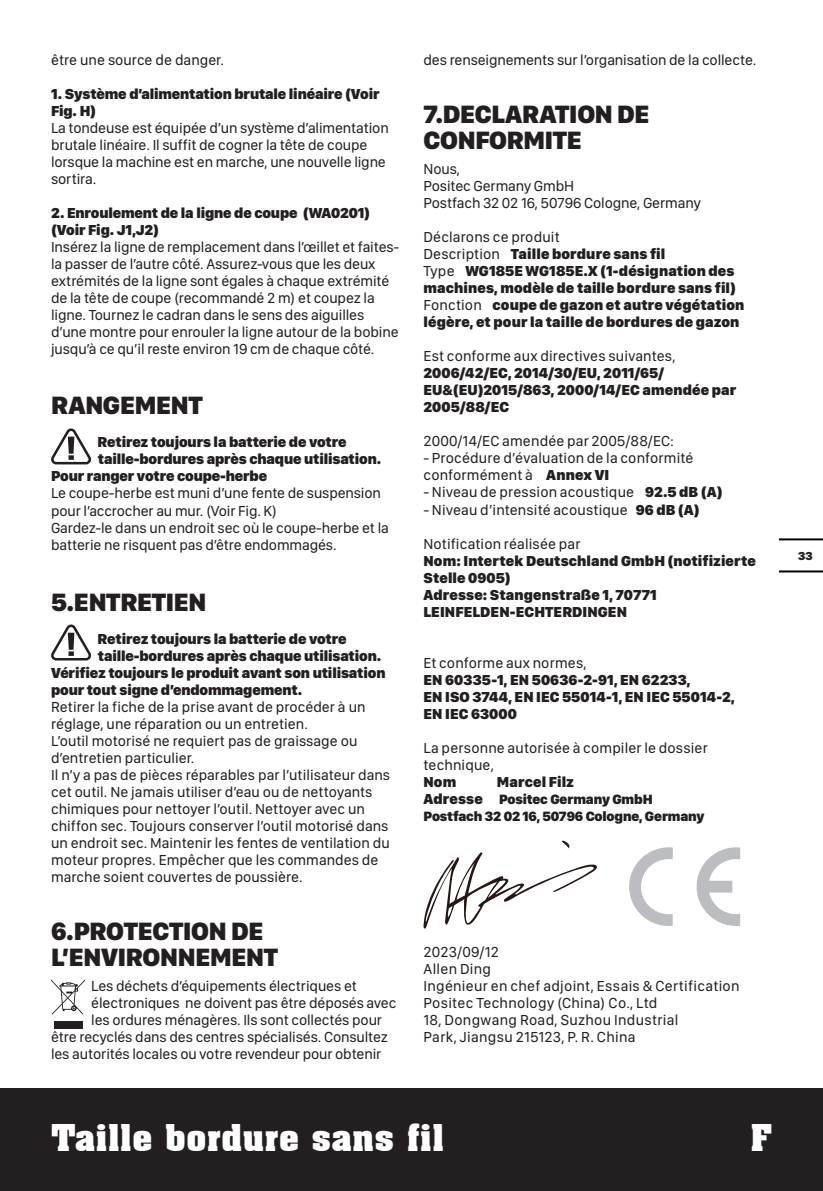
<style>
.page{position:relative;width:823px;height:1191px;background:#fff}
.page>*{position:absolute;margin:0;border:0;box-sizing:border-box;transform-origin:0 0}
.t1{font:700 36px "Aachen BT";color:#fff}
.t2{font:900 26px/26px "SF Compact Display";letter-spacing:-.01em;color:#231f20}
.t3{font:15px/17px "SF Compact Display";color:#231f20}
.t4{font:900 15px/17px "SF Compact Display";color:#231f20}
.t5{font:15px "SF Compact Display";letter-spacing:.02em;color:#231f20}
.t6{font:900 14px "SF Compact Display";letter-spacing:-.01em;color:#231f20}
.t7{font:900 12px "SF Compact Display";color:#231f20}
.s1{font-weight:400}
.s2{font-weight:900}
.s3{font-size:15px}
</style>
<div class="page">
<div style="left:0;top:1089px;width:822px;height:102px;background:#231f20"></div>
<hr style="left:779px;top:570px;width:43px;height:2px;background:#000">
<hr style="left:779px;top:538px;width:43px;height:2px;background:#000">
<svg style="left:51px;top:428px;width:40px;height:36px"></svg>
<svg style="left:51px;top:624px;width:40px;height:36px"></svg>
<svg style="left:51px;top:979px;width:34px;height:35px"></svg>
<div style="left:54px;top:1021px;width:28px;height:7px;background:#231f20"></div>
<svg style="left:423px;top:840px;width:174px;height:89px"></svg>
<svg style="left:629px;top:847px;width:43px;height:79px"></svg>
<svg style="left:696px;top:847px;width:43px;height:79px"></svg>
<p class="t3" style="left:51px;top:51px;width:174px">être une source de danger.</p>
<p class="t4" style="left:51px;top:85px;width:330px">1. Système d’alimentation brutale linéaire (Voir<br>Fig. H)</p>
<p class="t3" style="left:51px;top:119px;width:339px">La tondeuse est équipée d’un système d’alimentation brutale linéaire. Il suffit de cogner la tête de coupe lorsque la machine est en marche, une nouvelle ligne sortira.</p>
<p class="t4" style="left:51px;top:204px;width:320px">2. Enroulement de la ligne de coupe (WA0201)</p>
<p class="t4" style="left:51px;top:221px;width:109px">(Voir Fig. J1,J2)</p>
<p class="t3" style="left:51px;top:238px;width:349px">Insérez la ligne de remplacement dans l’œillet et faites&shy;la passer de l’autre côté. Assurez-vous que les deux extrémités de la ligne sont égales à chaque extrémité de la tête de coupe (recommandé 2 m) et coupez la ligne. Tournez le cadran dans le sens des aiguilles d’une montre pour enrouler la ligne autour de la bobine jusqu’à ce qu’il reste environ 19 cm de chaque côté.</p>
<p class="t2" style="left:51px;top:391px;width:153px">RANGEMENT</p>
<p class="t4" style="left:97px;top:433px;width:285px">Retirez toujours la batterie de votre taille-bordures après chaque utilisation.</p>
<p class="t4" style="left:51px;top:467px;width:217px">Pour ranger votre coupe-herbe</p>
<p class="t3" style="left:51px;top:484px;width:331px">Le coupe-herbe est muni d’une fente de suspension pour l’accrocher au mur. (Voir Fig. K)</p>
<p class="t3" style="left:51px;top:518px;width:339px">Gardez-le dans un endroit sec où le coupe-herbe et la batterie ne risquent pas d’être endommagés.</p>
<p class="t2" style="left:51px;top:587px;width:157px">5.ENTRETIEN</p>
<p class="t4" style="left:97px;top:629px;width:285px">Retirez toujours la batterie de votre taille-bordures après chaque utilisation.</p>
<p class="t4" style="left:51px;top:663px;width:336px">Vérifiez toujours le produit avant son utilisation pour tout signe d’endommagement.</p>
<p class="t3" style="left:51px;top:697px;width:316px">Retirer la fiche de la prise avant de procéder à un réglage, une réparation ou un entretien.</p>
<p class="t3" style="left:51px;top:731px;width:308px">L’outil motorisé ne requiert pas de graissage ou d’entretien particulier.</p>
<p class="t3" style="left:51px;top:765px;width:340px">Il n’y a pas de pièces réparables par l’utilisateur dans cet outil. Ne jamais utiliser d’eau ou de nettoyants chimiques pour nettoyer l’outil. Nettoyer avec un chiffon sec. Toujours conserver l’outil motorisé dans un endroit sec. Maintenir les fentes de ventilation du moteur propres. Empêcher que les commandes de marche soient couvertes de poussière.</p>
<p class="t2" style="left:51px;top:916px;width:228px">6.PROTECTION DE<br>L’ENVIRONNEMENT</p>
<p class="t3" style="left:91px;top:976px;width:267px">Les déchets d’équipements électriques et</p>
<p class="t3" style="left:91px;top:993px;width:306px">électroniques ne doivent pas être déposés avec</p>
<p class="t3" style="left:91px;top:1010px;width:292px">les ordures ménagères. Ils sont collectés pour</p>
<p class="t3" style="left:51px;top:1027px;width:338px">être recyclés dans des centres spécialisés. Consultez</p>
<p class="t3" style="left:51px;top:1044px;width:331px">les autorités locales ou votre revendeur pour obtenir</p>
<p class="t3" style="left:423px;top:51px;width:334px">des renseignements sur l’organisation de la collecte.</p>
<p class="t2" style="left:423px;top:100px;width:227px">7.DECLARATION DE<br>CONFORMITE</p>
<p class="t3" style="left:423px;top:160px;width:38px">Nous,</p>
<p class="t3" style="left:423px;top:177px;width:152px">Positec Germany GmbH</p>
<p class="t3" style="left:423px;top:194px;width:278px">Postfach 32 02 16, 50796 Cologne, Germany</p>
<p class="t3" style="left:423px;top:228px;width:138px">Déclarons ce produit</p>
<p class="t4" style="left:423px;top:245px;width:243px"><span class="s1">Description</span> Taille bordure sans fil</p>
<p class="t4" style="left:423px;top:262px;width:314px"><span class="s1">Type</span> WG185E WG185E.X (1-désignation des machines, modèle de taille bordure sans fil)</p>
<p class="t4" style="left:423px;top:296px;width:322px"><span class="s1">Fonction</span> coupe de gazon et autre végétation légère, et pour la taille de bordures de gazon</p>
<p class="t3" style="left:423px;top:347px;width:253px">Est conforme aux directives suivantes,</p>
<p class="t4" style="left:423px;top:364px;width:314px">2006/42/EC, 2014/30/EU, 2011/65/<br>EU&amp;(EU)2015/863, 2000/14/EC amendée par<br>2005/88/EC</p>
<p class="t3" style="left:423px;top:432px;width:252px">2000/14/EC amendée par 2005/88/EC:</p>
<p class="t3" style="left:423px;top:449px;width:271px">- Procédure d’évaluation de la conformité conformément à <span class="s2">Annex VI</span></p>
<p class="t3" style="left:423px;top:483px;width:300px">- Niveau de pression acoustique <span class="s2">92.5 dB (A)</span></p>
<p class="t3" style="left:423px;top:500px;width:277px">- Niveau d’intensité acoustique <span class="s2">96 dB (A)</span></p>
<p class="t3" style="left:423px;top:534px;width:158px">Notification réalisée par</p>
<p class="t4" style="left:423px;top:551px;width:333px">Nom: Intertek Deutschland GmbH (notifizierte</p>
<p class="t4" style="left:423px;top:568px;width:89px">Stelle 0905)</p>
<p class="t4" style="left:423px;top:585px;width:235px">Adresse: Stangenstraße 1, 70771</p>
<p class="t4" style="left:423px;top:602px;width:205px">LEINFELDEN-ECHTERDINGEN</p>
<p class="t3" style="left:423px;top:653px;width:165px">Et conforme aux normes,</p>
<p class="t4" style="left:423px;top:670px;width:268px">EN 60335-1, EN 50636-2-91, EN 62233,</p>
<p class="t4" style="left:423px;top:687px;width:312px">EN ISO 3744, EN IEC 55014-1, EN IEC 55014-2,</p>
<p class="t4" style="left:423px;top:704px;width:95px">EN IEC 63000</p>
<p class="t3" style="left:423px;top:738px;width:285px">La personne autorisée à compiler le dossier technique,</p>
<p class="t4" style="left:423px;top:772px;width:34px">Nom</p>
<p class="t4" style="left:496px;top:772px;width:78px">Marcel Filz</p>
<p class="t6" style="left:423px;top:789px;width:230px"><span class="s3">Adresse</span> Positec Germany GmbH</p>
<p class="t6" style="left:423px;top:806px;width:282px">Postfach 32 02 16, 50796 Cologne, Germany</p>
<p class="t3" style="left:423px;top:942px;width:77px">2023/09/12</p>
<p class="t3" style="left:423px;top:959px;width:69px">Allen Ding</p>
<p class="t5" style="left:423px;top:975px;width:317px">Ingénieur en chef adjoint, Essais &amp; Certification</p>
<p class="t5" style="left:423px;top:992px;width:235px">Positec Technology (China) Co., Ltd</p>
<p class="t5" style="left:423px;top:1009px;width:256px">18, Dongwang Road, Suzhou Industrial</p>
<p class="t5" style="left:423px;top:1026px;width:213px">Park, Jiangsu 215123, P. R. China</p>
<h1 class="t1" style="left:51px;top:1115px;width:394px">Taille bordure sans fil</h1>
<h1 class="t1" style="left:749px;top:1115px;width:23px">F</h1>
<p class="t7" style="left:797px;top:548px;width:16px">33</p>
</div>
